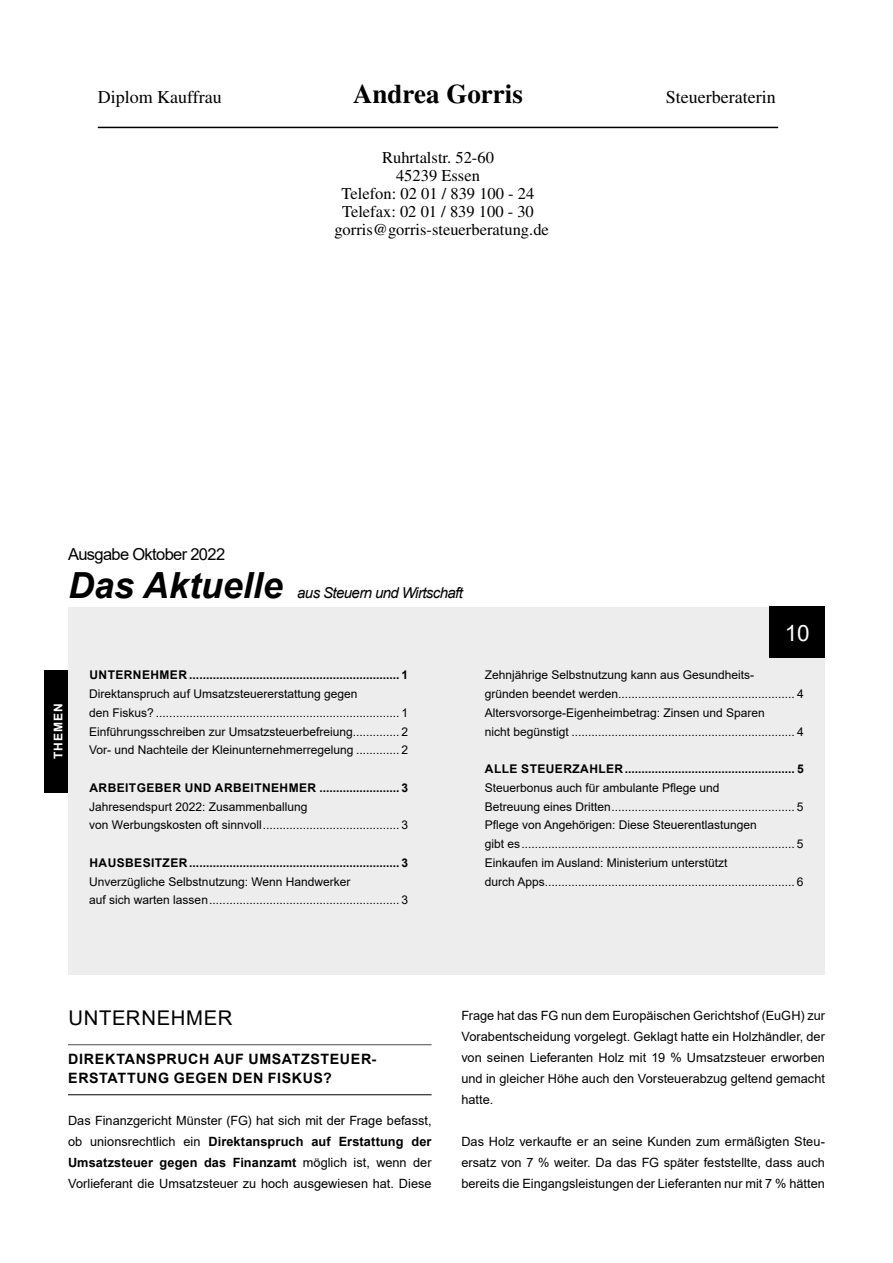
<style>
.page{position:relative;width:893px;height:1263px;background:#fff}
.page>*{position:absolute;margin:0;border:0;box-sizing:border-box;transform-origin:0 0}
.t1{font:italic 700 36px "Arial";color:#000}
.t2{font:700 27px "Times";color:#000}
.t3{font:22.5px "Arial";color:#fff}
.t4{font:20.25px "Arial";letter-spacing:.035em;color:#000}
.t5{font:18px "Times";color:#000}
.t6{font:16.5px/18px "Times";color:#000;text-align:center}
.t7{font:16.5px "Arial";letter-spacing:-.04em;color:#000}
.t8{font:italic 15px "Arial";letter-spacing:-.04em;color:#000}
.t9{font:700 14.25px/19.5px "Arial";letter-spacing:.045em;color:#000}
.t10{font:12.75px/21px "Arial";color:#000;text-align:justify}
.t11{font:12px/18.8px "Arial";color:#000}
.t12{font:700 12px "Arial";letter-spacing:.035em;color:#000}
.t13{font:700 12px "Arial";letter-spacing:.085em;color:#fff}
.s1{font-weight:700}
</style>
<div class="page">
<hr style="left:98px;top:127px;width:680px;height:1px;background:#000">
<div style="left:68px;top:607px;width:757px;height:367px;background:#ededed"></div>
<hr style="left:68px;top:1044px;width:364px;height:1px;background:#4a4a49">
<hr style="left:68px;top:1094px;width:364px;height:1px;background:#000">
<div style="left:770px;top:607px;width:55px;height:51px;background:#000"></div>
<div style="left:45px;top:670px;width:23px;height:122px;background:#000"></div>
<h3 class="t5" style="left:98px;top:87px;width:126px">Diplom Kauffrau</h3>
<h2 class="t2" style="left:353px;top:78px;width:171px">Andrea Gorris</h2>
<h3 class="t5" style="left:666px;top:87px;width:111px">Steuerberaterin</h3>
<h3 class="t6" style="left:334px;top:148px;width:216px">Ruhrtalstr. 52-60<br>45239 Essen<br>Telefon: 02 01 / 839 100 - 24<br>Telefax: 02 01 / 839 100 - 30 gorris@gorris-steuerberatung.de</h3>
<h3 class="t7" style="left:68px;top:543px;width:159px">Ausgabe Oktober 2022</h3>
<h1 class="t1" style="left:68px;top:561px;width:216px">Das Aktuelle</h1>
<p class="t8" style="left:297px;top:583px;width:167px">aus Steuern und Wirtschaft</p>
<h3 class="t3" style="left:785px;top:617px;width:27px">10</h3>
<p class="t13" style="left:50px;top:759px;width:57px;rotate:-90deg">THEMEN</p>
<p class="t12" style="left:90px;top:667px;width:320px">UNTERNEHMER ............................................................... 1</p>
<p class="t11" style="left:89px;top:684px;width:320px">Direktanspruch auf Umsatzsteuererstattung gegen<br>den Fiskus? ......................................................................... 1<br>Einführungsschreiben zur Umsatzsteuerbefreiung.............. 2<br>Vor- und Nachteile der Kleinunternehmerregelung ............. 2</p>
<p class="t12" style="left:90px;top:779px;width:320px">ARBEITGEBER UND ARBEITNEHMER ........................ 3</p>
<p class="t11" style="left:89px;top:797px;width:320px">Jahresendspurt 2022: Zusammenballung<br>von Werbungskosten oft sinnvoll......................................... 3</p>
<p class="t12" style="left:89px;top:854px;width:320px">HAUSBESITZER ............................................................... 3</p>
<p class="t11" style="left:89px;top:872px;width:320px">Unverzügliche Selbstnutzung: Wenn Handwerker<br>auf sich warten lassen......................................................... 3</p>
<p class="t11" style="left:485px;top:666px;width:320px">Zehnjährige Selbstnutzung kann aus Gesundheits-<br>gründen beendet werden..................................................... 4<br>Altersvorsorge-Eigenheimbetrag: Zinsen und Sparen<br>nicht begünstigt ................................................................... 4</p>
<p class="t12" style="left:485px;top:760px;width:320px">ALLE STEUERZAHLER................................................... 5</p>
<p class="t11" style="left:485px;top:778px;width:320px">Steuerbonus auch für ambulante Pflege und<br>Betreuung eines Dritten....................................................... 5<br>Pflege von Angehörigen: Diese Steuerentlastungen<br>gibt es.................................................................................. 5<br>Einkaufen im Ausland: Ministerium unterstützt<br>durch Apps........................................................................... 6</p>
<h3 class="t4" style="left:68px;top:1004px;width:166px">UNTERNEHMER</h3>
<p class="t9" style="left:68px;top:1049px;width:309px">DIREKTANSPRUCH AUF UMSATZSTEUER-<br>ERSTATTUNG GEGEN DEN FISKUS?</p>
<p class="t10" style="left:68px;top:1110px;width:365px">Das Finanzgericht Münster (FG) hat sich mit der Frage befasst, ob unionsrechtlich ein <span class="s1">Direktanspruch auf Erstattung der Umsatzsteuer gegen das Finanzamt</span> möglich ist, wenn der Vorlieferant die Umsatzsteuer zu hoch ausgewiesen hat. Diese</p>
<p class="t10" style="left:461px;top:1005px;width:365px">Frage hat das FG nun dem Europäischen Gerichtshof (EuGH) zur Vorabentscheidung vorgelegt. Geklagt hatte ein Holzhändler, der von seinen Lieferanten Holz mit 19 % Umsatzsteuer erworben und in gleicher Höhe auch den Vorsteuerabzug geltend gemacht hatte.</p>
<p class="t10" style="left:461px;top:1131px;width:365px">Das Holz verkaufte er an seine Kunden zum ermäßigten Steu&shy;ersatz von 7 % weiter. Da das FG später feststellte, dass auch bereits die Eingangsleistungen der Lieferanten nur mit 7 % hätten</p>
</div>
